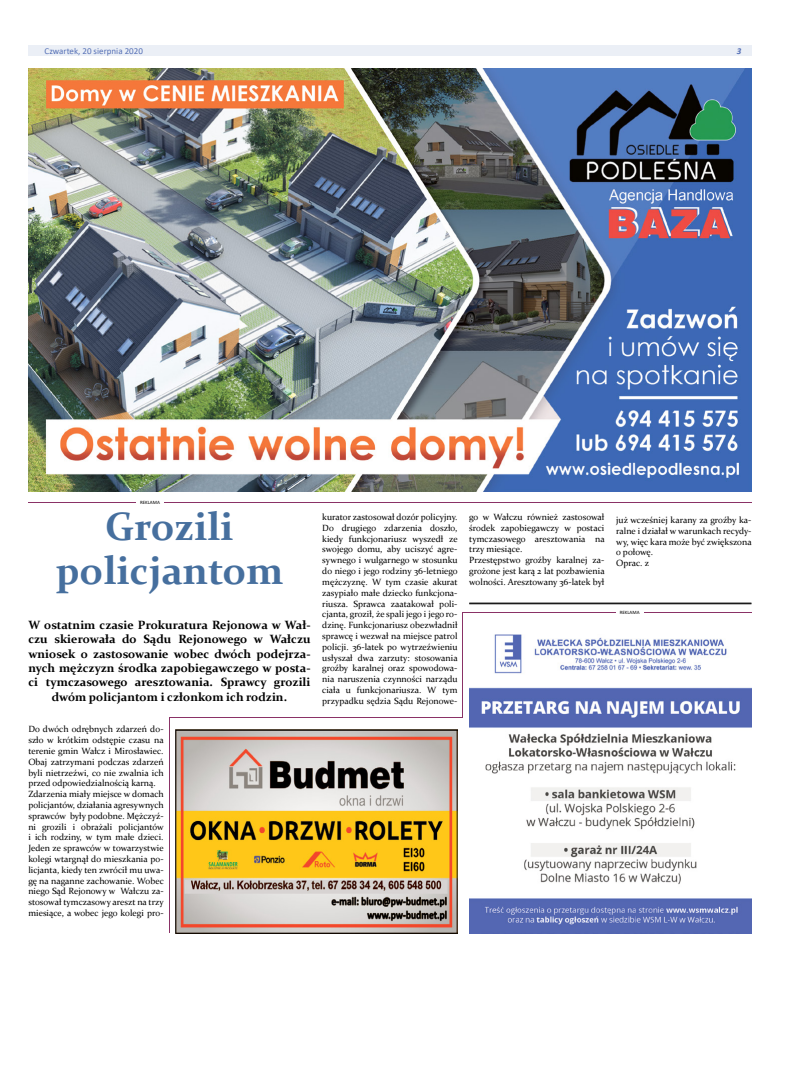
<style>
.page{position:relative;width:794px;height:1092px;background:#fff}
.page>*{position:absolute;margin:0;border:0;box-sizing:border-box;transform-origin:0 0}
.t1{font:700 39.6px/43.2px "Constantia";color:#466f9e;text-align:center}
.t2{font:700 12px/14.4px "Constantia";color:#000;text-align:center}
.t3{font:9px/10.8px "Constantia";color:#000}
.t4{font:9px "Calibri";color:#5570b6}
.t5{font:italic 700 9px "Calibri";color:#5570b6}
.t6{font:5px "Calibri";color:#000}
</style>
<div class="page">
<div style="left:28px;top:45px;width:723px;height:11px;background:#ebeff6"></div>
<hr style="left:28px;top:502px;width:723px;height:1px;background:#8a3266">
<hr style="left:136px;top:500px;width:28px;height:4px;background:#fff">
<img style="left:175px;top:729px;width:282px;height:204px">
<img style="left:469px;top:634px;width:282px;height:299px">
<hr style="left:463px;top:612px;width:288px;height:1px;background:#8a3266">
<hr style="left:169px;top:717px;width:294px;height:1px;background:#8a3266">
<hr style="left:463px;top:612px;width:1px;height:105px;background:#8a3266">
<hr style="left:169px;top:717px;width:1px;height:216px;background:#8a3266">
<hr style="left:616px;top:610px;width:27px;height:4px;background:#fff">
<img style="left:28px;top:68px;width:723px;height:423px">
<hr style="left:469px;top:603px;width:282px;height:1px;background:#000">
<p class="t4" style="left:45px;top:44px;width:100px">Czwartek, 20 sierpnia 2020</p>
<p class="t5" style="left:736px;top:44px;width:6px">3</p>
<p class="t6" style="left:140px;top:498px;width:21px">REKLAMA</p>
<h1 class="t1" style="left:56px;top:503px;width:229px">Grozili policjantom</h1>
<p class="t2" style="left:28px;top:617px;width:284px">W ostatnim czasie Prokuratura Rejonowa w Wał&shy;czu skierowała do Sądu Rejonowego w Wałczu wniosek o zastosowanie wobec dwóch podejrza&shy;nych mężczyzn środka zapobiegawczego w posta&shy;ci tymczasowego aresztowania. Sprawcy grozili dwóm policjantom i członkom ich rodzin.</p>
<p class="t3" style="left:28px;top:723px;width:137px">Do dwóch odrębnych zdarzeń do&shy;szło w krótkim odstępie czasu na terenie gmin Wałcz i Mirosławiec.<br>Obaj zatrzymani podczas zdarzeń byli nietrzeźwi, co nie zwalnia ich przed odpowiedzialnością karną.<br>Zdarzenia miały miejsce w domach policjantów, działania agresywnych sprawców były podobne. Mężczyź&shy;ni grozili i obrażali policjantów i ich rodziny, w tym małe dzieci.<br>Jeden ze sprawców w towarzystwie kolegi wtargnął do mieszkania po&shy;licjanta, kiedy ten zwrócił mu uwa&shy;gę na naganne zachowanie. Wobec niego Sąd Rejonowy w Wałczu za&shy;stosował tymczasowy areszt na trzy miesiące, a wobec jego kolegi pro-</p>
<p class="t3" style="left:322px;top:511px;width:137px;text-align:justify">kurator zastosował dozór policyjny.<br>Do drugiego zdarzenia doszło, kiedy funkcjonariusz wyszedł ze swojego domu, aby uciszyć agre&shy;sywnego i wulgarnego w stosunku do niego i jego rodziny 36-letniego mężczyznę. W tym czasie akurat zasypiało małe dziecko funkcjona&shy;riusza. Sprawca zaatakował poli&shy;cjanta, groził, że spali jego i jego ro&shy;dzinę. Funkcjonariusz obezwładnił sprawcę i wezwał na miejsce patrol policji. 36-latek po wytrzeźwieniu usłyszał dwa zarzuty: stosowania groźby karalnej oraz spowodowa&shy;nia naruszenia czynności narządu ciała u funkcjonariusza. W tym przypadku sędzia Sądu Rejonowe-</p>
<p class="t3" style="left:469px;top:511px;width:137px">go w Wałczu również zastosował środek zapobiegawczy w postaci tymczasowego aresztowania na trzy miesiące.<br>Przestępstwo groźby karalnej za&shy;grożone jest karą 2 lat pozbawienia wolności. Aresztowany 36-latek był</p>
<p class="t3" style="left:616px;top:514px;width:137px">już wcześniej karany za groźby ka&shy;ralne i działał w warunkach recydy&shy;wy, więc kara może być zwiększona o połowę.<br>Oprac. z</p>
<p class="t6" style="left:620px;top:609px;width:21px">REKLAMA</p>
</div>
